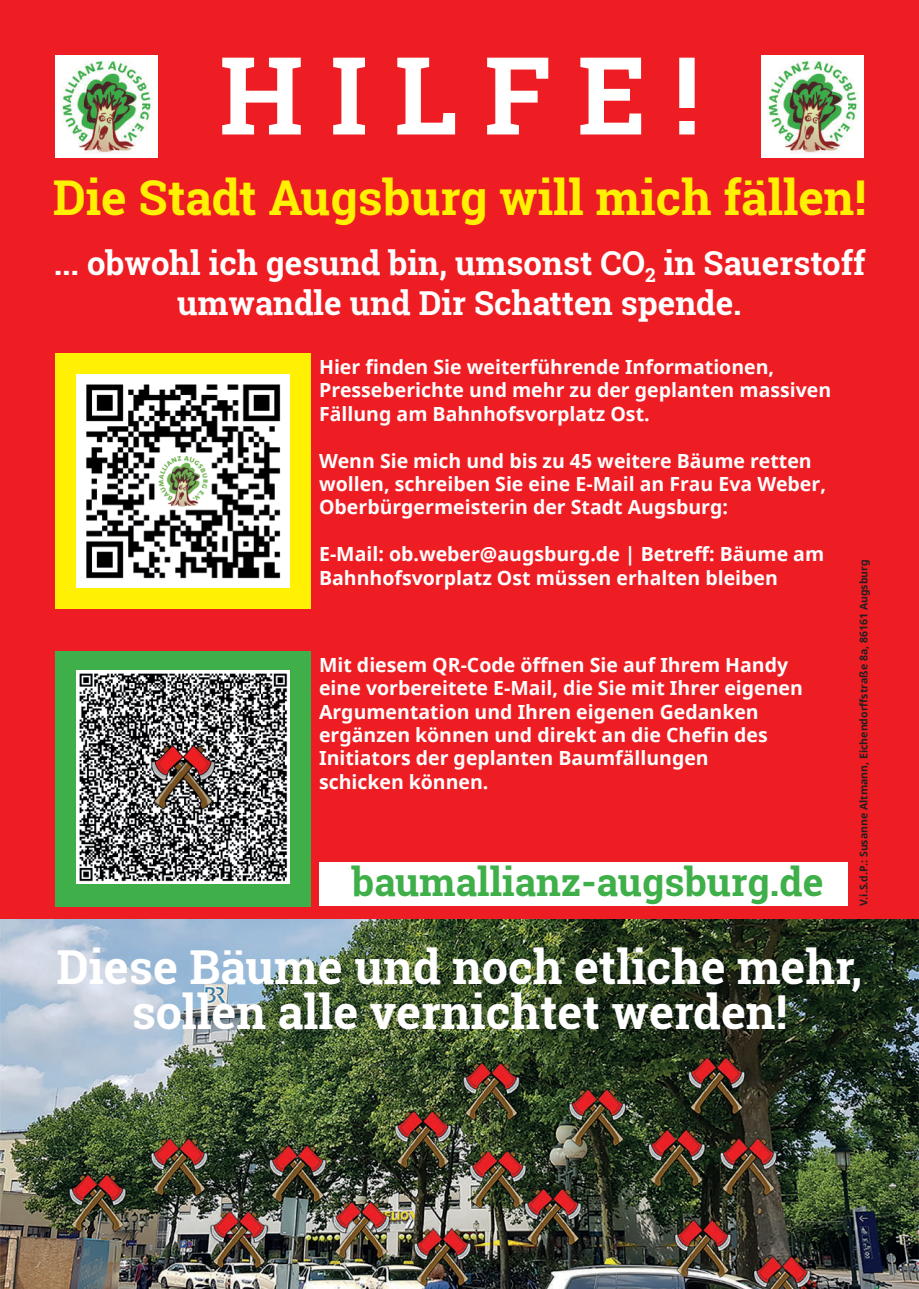
<style>
.page{position:relative;width:919px;height:1289px;background:#fff}
.page>*{position:absolute;margin:0;border:0;box-sizing:border-box;transform-origin:0 0}
.t1{font:700 108px "Roboto Slab";color:#fff}
.t2{font:700 48px "Roboto Slab";color:#fff101}
.t3{font:700 46.8px/45px "Roboto Slab";color:#fff;text-align:center}
.t4{font:700 39px "Roboto Slab";color:#3eaf49}
.t5{font:700 33px/39.6px "Roboto Slab";color:#fff;text-align:center}
.t6{font:700 19.5px/23.4px "Noto Sans";color:#fff}
.t7{font:700 10.5px "Noto Sans";color:#231f20}
</style>
<div class="page">
<img style="left:0;top:918px;width:918px;height:370px">
<div style="left:0;top:0;width:918px;height:918px;background:#ee1d23"></div>
<div style="left:55px;top:651px;width:255px;height:255px;background:#3eaf49"></div>
<div style="left:55px;top:353px;width:255px;height:255px;background:#fff101"></div>
<img style="left:55px;top:55px;width:102px;height:102px">
<img style="left:761px;top:55px;width:102px;height:102px">
<div style="left:319px;top:862px;width:528px;height:44px;background:#fff"></div>
<img style="left:77px;top:670px;width:212px;height:213px">
<img style="left:77px;top:374px;width:212px;height:213px">
<h1 class="t1" style="left:219px;top:21px;width:482px">H I L F E !</h1>
<h2 class="t2" style="left:53px;top:164px;width:815px">Die Stadt Augsburg will mich fällen!</h2>
<h3 class="t5" style="left:54px;top:243px;width:813px">... obwohl ich gesund bin, umsonst CO<sub>2</sub> in Sauerstoff umwandle und Dir Schatten spende.</h3>
<p class="t6" style="left:319px;top:354px;width:513px">Hier finden Sie weiterführende Informationen,<br>Presseberichte und mehr zu der geplanten massiven<br>Fällung am Bahnhofsvorplatz Ost.</p>
<p class="t6" style="left:319px;top:448px;width:508px">Wenn Sie mich und bis zu 45 weitere Bäume retten wollen, schreiben Sie eine E-Mail an Frau Eva Weber,<br>Oberbürgermeisterin der Stadt Augsburg:</p>
<p class="t6" style="left:319px;top:542px;width:506px">E-Mail: ob.weber@augsburg.de | Betreff: Bäume am<br>Bahnhofsvorplatz Ost müssen erhalten bleiben</p>
<p class="t7" style="left:856px;top:906px;width:348px;rotate:-90deg">V.i.S.d.P.: Susanne Altmann, Eichendorffstraße 8a, 86161 Augsburg</p>
<p class="t6" style="left:319px;top:652px;width:485px">Mit diesem QR-Code öffnen Sie auf Ihrem Handy eine vorbereitete E-Mail, die Sie mit Ihrer eigenen Argumentation und Ihren eigenen Gedanken ergänzen können und direkt an die Chefin des Initiators der geplanten Baumfällungen<br>schicken können.</p>
<h3 class="t4" style="left:352px;top:854px;width:473px">baumallianz-augsburg.de</h3>
<h3 class="t3" style="left:57px;top:943px;width:807px">Diese Bäume und noch etliche mehr, sollen alle vernichtet werden!</h3>
</div>
